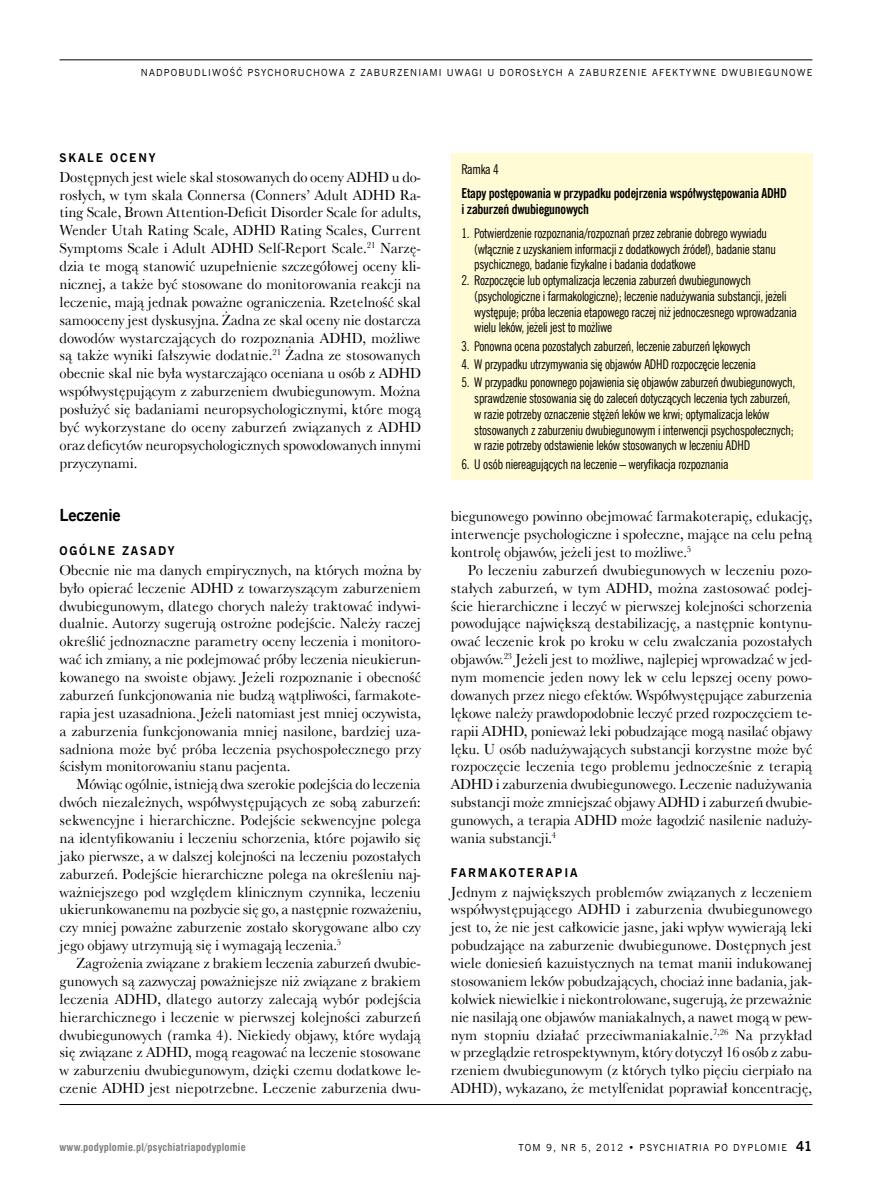
<style>
.page{position:relative;width:872px;height:1191px;background:#fff}
.page>*{position:absolute;margin:0;border:0;box-sizing:border-box;transform-origin:0 0}
.t1{font:700 16.5px "News Goth EU";letter-spacing:-.01em;color:#000}
.t2{font:15px/17.9px "Baskervlle 2 EU";letter-spacing:-.02em;color:#000;text-align:justify}
.t3{font:13.5px/15.8px "News Goth Cn EU";letter-spacing:-.015em;color:#000}
.t4{font:700 13.5px/15.8px "News Goth Cn EU";letter-spacing:-.015em;color:#000}
.t5{font:700 12px "News Goth EU";letter-spacing:.15em;color:#000}
.t6{font:700 10.5px "Swis 721 Cn EU";letter-spacing:.02em;color:#808285}
.t7{font:9.75px "News Goth EU";letter-spacing:.12em;color:#000}
.s1{font-weight:700;font-size:13.5px}
</style>
<div class="page">
<hr style="left:60px;top:60px;width:752px;height:1px;background:#000">
<hr style="left:60px;top:1104px;width:752px;height:1px;background:#000">
<div style="left:451px;top:153px;width:361px;height:326px;background:#fffcd5"></div>
<p class="t7" style="left:141px;top:67px;width:673px">NADPOBUDLIWOŚĆ PSYCHORUCHOWA Z ZABURZENIAMI UWAGI U DOROSŁYCH A ZABURZENIE AFEKTYWNE DWUBIEGUNOWE</p>
<p class="t5" style="left:60px;top:150px;width:97px">SKALE OCENY</p>
<p class="t2" style="left:60px;top:168px;width:363px">Dostępnych jest wiele skal stosowanych do oceny ADHD u do&shy;rosłych, w tym skala Connersa (Conners’ Adult ADHD Ra&shy;ting Scale, Brown Attention-Deficit Disorder Scale for adults, Wender Utah Rating Scale, ADHD Rating Scales, Current Symptoms Scale i Adult ADHD Self-Report Scale.<sup>21</sup> Narzę&shy;dzia te mogą stanowić uzupełnienie szczegółowej oceny kli&shy;nicznej, a także być stosowane do monitorowania reakcji na leczenie, mają jednak poważne ograniczenia. Rzetelność skal samooceny jest dyskusyjna. Żadna ze skal oceny nie dostarcza dowodów wystarczających do rozpoznania ADHD, możliwe są także wyniki fałszywie dodatnie.<sup>21</sup> Żadna ze stosowanych obecnie skal nie była wystarczająco oceniana u osób z ADHD współwystępującym z zaburzeniem dwubiegunowym. Można posłużyć się badaniami neuropsychologicznymi, które mogą być wykorzystane do oceny zaburzeń związanych z ADHD oraz deficytów neuropsychologicznych spowodowanych innymi przyczynami.</p>
<p class="t1" style="left:60px;top:505px;width:63px">Leczenie</p>
<p class="t5" style="left:60px;top:543px;width:116px">OGÓLNE ZASADY</p>
<p class="t2" style="left:60px;top:561px;width:363px">Obecnie nie ma danych empirycznych, na których można by było opierać leczenie ADHD z towarzyszącym zaburzeniem dwubiegunowym, dlatego chorych należy traktować indywi&shy;dualnie. Autorzy sugerują ostrożne podejście. Należy raczej określić jednoznaczne parametry oceny leczenia i monitoro&shy;wać ich zmiany, a nie podejmować próby leczenia nieukierun&shy;kowanego na swoiste objawy. Jeżeli rozpoznanie i obecność zaburzeń funkcjonowania nie budzą wątpliwości, farmakote&shy;rapia jest uzasadniona. Jeżeli natomiast jest mniej oczywista, a zaburzenia funkcjonowania mniej nasilone, bardziej uza&shy;sadniona może być próba leczenia psychospołecznego przy ścisłym monitorowaniu stanu pacjenta.</p>
<p class="t2" style="left:60px;top:775px;width:363px;text-indent:17px">Mówiąc ogólnie, istnieją dwa szerokie podejścia do leczenia dwóch niezależnych, współwystępujących ze sobą zaburzeń: sekwencyjne i hierarchiczne. Podejście sekwencyjne polega na identyfikowaniu i leczeniu schorzenia, które pojawiło się jako pierwsze, a w dalszej kolejności na leczeniu pozostałych zaburzeń. Podejście hierarchiczne polega na określeniu naj&shy;ważniejszego pod względem klinicznym czynnika, leczeniu ukierunkowanemu na pozbycie się go, a następnie rozważeniu, czy mniej poważne zaburzenie zostało skorygowane albo czy jego objawy utrzymują się i wymagają leczenia.<sup>5</sup></p>
<p class="t2" style="left:60px;top:954px;width:363px;text-indent:17px">Zagrożenia związane z brakiem leczenia zaburzeń dwubie&shy;gunowych są zazwyczaj poważniejsze niż związane z brakiem leczenia ADHD, dlatego autorzy zalecają wybór podejścia hierarchicznego i leczenie w pierwszej kolejności zaburzeń dwubiegunowych (ramka 4). Niekiedy objawy, które wydają się związane z ADHD, mogą reagować na leczenie stosowane w zaburzeniu dwubiegunowym, dzięki czemu dodatkowe le&shy;czenie ADHD jest niepotrzebne. Leczenie zaburzenia dwu-</p>
<p class="t6" style="left:60px;top:1140px;width:188px">www.podyplomie.pl/psychiatriapodyplomie</p>
<p class="t3" style="left:461px;top:161px;width:39px">Ramka 4</p>
<p class="t4" style="left:461px;top:185px;width:327px">Etapy postępowania w przypadku podejrzenia współwystępowania ADHD i zaburzeń dwubiegunowych</p>
<p class="t3" style="left:474px;top:225px;width:303px;text-indent:-13px">1. Potwierdzenie rozpoznania/rozpoznań przez zebranie dobrego wywiadu (włącznie z uzyskaniem informacji z dodatkowych źródeł), badanie stanu psychicznego, badanie fizykalne i badania dodatkowe</p>
<p class="t3" style="left:474px;top:273px;width:324px;text-indent:-13px">2. Rozpoczęcie lub optymalizacja leczenia zaburzeń dwubiegunowych (psychologiczne i farmakologiczne); leczenie nadużywania substancji, jeżeli występuje; próba leczenia etapowego raczej niż jednoczesnego wprowadzania wielu leków, jeżeli jest to możliwe</p>
<p class="t3" style="left:461px;top:338px;width:291px">3. Ponowna ocena pozostałych zaburzeń, leczenie zaburzeń lękowych</p>
<p class="t3" style="left:461px;top:356px;width:296px">4. W przypadku utrzymywania się objawów ADHD rozpoczęcie leczenia</p>
<p class="t3" style="left:474px;top:375px;width:322px;text-indent:-13px">5. W przypadku ponownego pojawienia się objawów zaburzeń dwubiegunowych, sprawdzenie stosowania się do zaleceń dotyczących leczenia tych zaburzeń, w razie potrzeby oznaczenie stężeń leków we krwi; optymalizacja leków stosowanych z zaburzeniu dwubiegunowym i interwencji psychospołecznych; w razie potrzeby odstawienie leków stosowanych w leczeniu ADHD</p>
<p class="t3" style="left:461px;top:456px;width:268px">6. U osób niereagujących na leczenie – weryfikacja rozpoznania</p>
<p class="t2" style="left:451px;top:507px;width:363px">biegunowego powinno obejmować farmakoterapię, edukację, interwencje psychologiczne i społeczne, mające na celu pełną kontrolę objawów, jeżeli jest to możliwe.<sup>5</sup></p>
<p class="t2" style="left:451px;top:561px;width:363px;text-indent:17px">Po leczeniu zaburzeń dwubiegunowych w leczeniu pozo&shy;stałych zaburzeń, w tym ADHD, można zastosować podej&shy;ście hierarchiczne i leczyć w pierwszej kolejności schorzenia powodujące największą destabilizację, a następnie kontynu&shy;ować leczenie krok po kroku w celu zwalczania pozostałych objawów.<sup>23</sup> Jeżeli jest to możliwe, najlepiej wprowadzać w jed&shy;nym momencie jeden nowy lek w celu lepszej oceny powo&shy;dowanych przez niego efektów. Współwystępujące zaburzenia lękowe należy prawdopodobnie leczyć przed rozpoczęciem te&shy;rapii ADHD, ponieważ leki pobudzające mogą nasilać objawy lęku. U osób nadużywających substancji korzystne może być rozpoczęcie leczenia tego problemu jednocześnie z terapią ADHD i zaburzenia dwubiegunowego. Leczenie nadużywania substancji może zmniejszać objawy ADHD i zaburzeń dwubie&shy;gunowych, a terapia ADHD może łagodzić nasilenie naduży&shy;wania substancji.<sup>4</sup></p>
<p class="t5" style="left:451px;top:865px;width:128px">FARMAKOTERAPIA</p>
<p class="t2" style="left:451px;top:882px;width:363px">Jednym z największych problemów związanych z leczeniem współwystępującego ADHD i zaburzenia dwubiegunowego jest to, że nie jest całkowicie jasne, jaki wpływ wywierają leki pobudzające na zaburzenie dwubiegunowe. Dostępnych jest wiele doniesień kazuistycznych na temat manii indukowanej stosowaniem leków pobudzających, chociaż inne badania, jak&shy;kolwiek niewielkie i niekontrolowane, sugerują, że przeważnie nie nasilają one objawów maniakalnych, a nawet mogą w pew&shy;nym stopniu działać przeciwmaniakalnie.<sup>7,26</sup> Na przykład w przeglądzie retrospektywnym, który dotyczył 16 osób z zabu&shy;rzeniem dwubiegunowym (z których tylko pięciu cierpiało na ADHD), wykazano, że metylfenidat poprawiał koncentrację,</p>
<p class="t7" style="left:518px;top:1141px;width:295px">TOM 9, NR 5, 2012 • PSYCHIATRIA PO DYPLOMIE <span class="s1">41</span></p>
</div>
